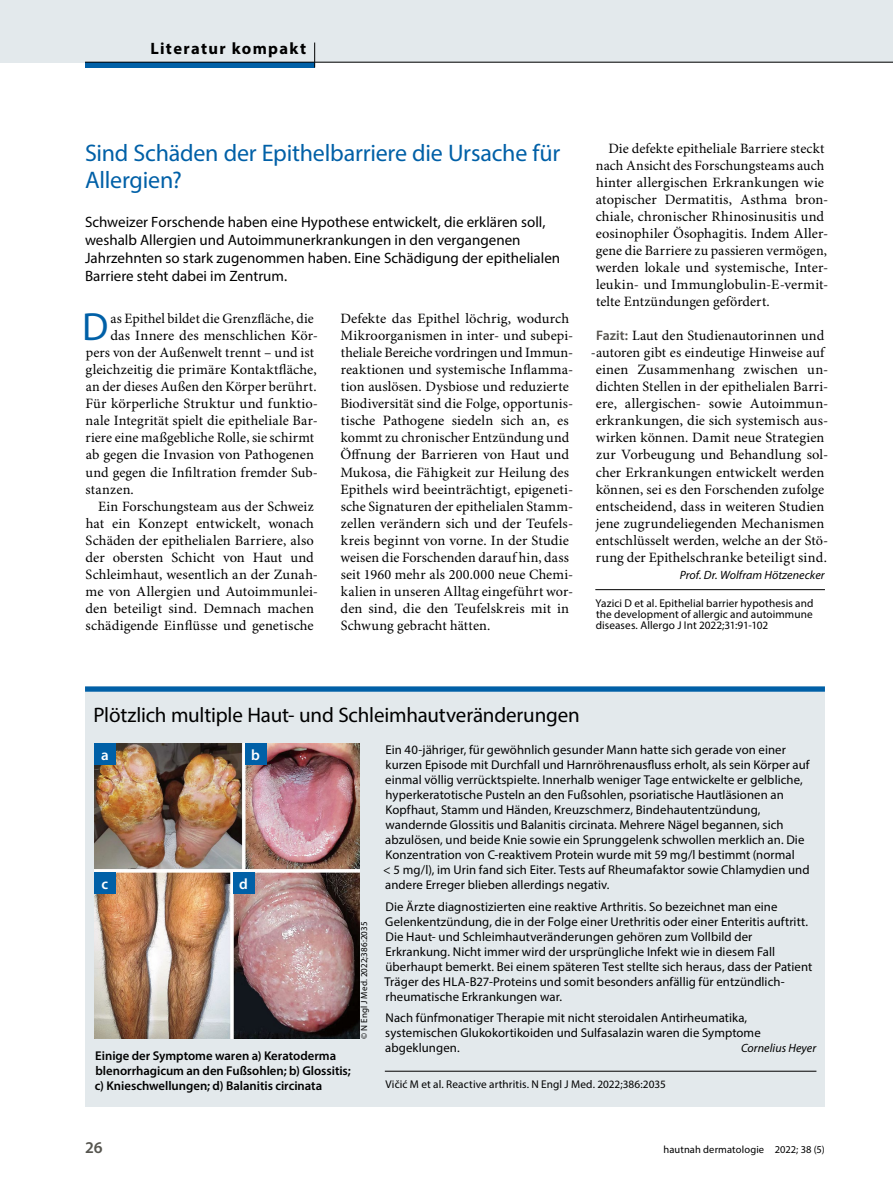
<style>
.page{position:relative;width:893px;height:1187px;background:#fff}
.page>*{position:absolute;margin:0;border:0;box-sizing:border-box;transform-origin:0 0}
.Para_Initial_2{font:39.45px "Myriad Pro";color:#0060a7}
.Title_2{font:24px/27px "Myriad Pro";letter-spacing:-.01em;color:#0060a7}
.Title_x3{font:21px "Myriad Pro";letter-spacing:-.01em;color:#000}
.t1{font:700 16.5px "Myriad Pro";letter-spacing:.08em;color:#000}
.t2{font:600 16.5px "Myriad Pro";color:#56554f}
.Trailer_2{font:15px/18px "Myriad Pro";color:#000}
.Image_Number_x{font:600 15px "Myriad Pro";color:#fff}
.Para_Indent{font:14.25px/17px "Minion Pro";letter-spacing:.005em;color:#000}
.SectionHeading_2_Dat{font:14.25px/17px "Minion Pro";letter-spacing:.005em;color:#000;text-align:center}
.Para_Initial_2-2{font:14.25px "Minion Pro";letter-spacing:.005em;color:#000}
.Para_x3{font:12.75px/15px "Myriad Pro";letter-spacing:.005em;color:#000}
.Image_Caption_x{font:600 12.75px/15px "Myriad Pro";letter-spacing:-.005em;color:#000}
.Para_Indent-2{font:italic 12px "Myriad Pro";letter-spacing:.01em;color:#000}
.Para_x3-2{font:italic 12px "Myriad Pro";letter-spacing:.005em;color:#000}
.Source_x{font:11.25px/11.2px "Myriad Pro";letter-spacing:.01em;color:#000;text-align:justify}
.t3{font:10.5px "Myriad Pro";letter-spacing:.01em;color:#000}
.Image_Source_x{font:9px "Myriad Pro";letter-spacing:.01em;color:#000}
.s1{font-family:"Myriad Pro";font-weight:600;font-size:13.8px;color:#56554f}
</style>
<div class="page">
<div style="left:0;top:0;width:892px;height:62px;background:#e3e9ec"></div>
<hr style="left:595px;top:589px;width:230px;height:1px;background:#000">
<div style="left:85px;top:686px;width:740px;height:420px;background:#e3e9ec"></div>
<div style="left:85px;top:686px;width:740px;height:5px;background:#0060a7"></div>
<hr style="left:385px;top:1070px;width:431px;height:1px;background:#000">
<img style="left:94px;top:743px;width:265px;height:295px">
<div style="left:94px;top:743px;width:22px;height:21px;background:#0060a7"></div>
<div style="left:245px;top:743px;width:21px;height:21px;background:#0060a7"></div>
<div style="left:233px;top:872px;width:21px;height:21px;background:#0060a7"></div>
<div style="left:94px;top:872px;width:22px;height:21px;background:#0060a7"></div>
<div style="left:85px;top:62px;width:230px;height:5px;background:#0060a7"></div>
<hr style="left:85px;top:62px;width:230px;height:1px;background:#000">
<hr style="left:315px;top:62px;width:578px;height:1px;background:#000">
<svg style="left:314px;top:43px;width:1px;height:24px"></svg>
<p class="t1" style="left:150px;top:37px;width:157px">Literatur kompakt</p>
<p class="Title_2" style="left:85px;top:139px;width:477px">Sind Schäden der Epithelbarriere die Ursache für<br>Allergien?</p>
<p class="Trailer_2" style="left:85px;top:212px;width:477px">Schweizer Forschende haben eine Hypothese entwickelt, die erklären soll, weshalb Allergien und Autoimmunerkrankungen in den vergangenen Jahrzehnten so stark zugenommen haben. Eine Schädigung der epithelialen Barriere steht dabei im Zentrum.</p>
<p class="Para_Initial_2" style="left:82px;top:303px;width:28px">D</p>
<p class="Para_Initial_2-2" style="left:111px;top:310px;width:205px">as Epithel bildet die Grenzfläche, die</p>
<p class="Para_Indent" style="left:340px;top:311px;width:234px">Defekte das Epithel löchrig, wodurch Mikroorganismen in inter- und subepi&shy;theliale Bereiche vordringen und Immun&shy;reaktionen und systemische Inflamma&shy;tion auslösen. Dysbiose und reduzierte Biodiversität sind die Folge, opportunis&shy;tische Pathogene siedeln sich an, es kommt zu chronischer Entzündung und Öffnung der Barrieren von Haut und Mukosa, die Fähigkeit zur Heilung des Epithels wird beeinträchtigt, epigeneti&shy;sche Signaturen der epithelialen Stamm&shy;zellen verändern sich und der Teufels&shy;kreis beginnt von vorne. In der Studie weisen die Forschenden darauf hin, dass seit 1960 mehr als 200.000 neue Chemi&shy;kalien in unseren Alltag eingeführt wor&shy;den sind, die den Teufelskreis mit in Schwung gebracht hätten.</p>
<p class="Para_Initial_2-2" style="left:110px;top:327px;width:209px">das Innere des menschlichen Kör-</p>
<p class="Para_Initial_2-2" style="left:86px;top:344px;width:230px">pers von der Außenwelt trennt – und ist</p>
<p class="Para_Initial_2-2" style="left:86px;top:361px;width:233px">gleichzeitig die primäre Kontaktfläche,</p>
<p class="Para_Initial_2-2" style="left:86px;top:378px;width:232px">an der dieses Außen den Körper berührt.</p>
<p class="Para_Initial_2-2" style="left:85px;top:395px;width:234px">Für körperliche Struktur und funktio-</p>
<p class="Para_Initial_2-2" style="left:86px;top:412px;width:234px">nale Integrität spielt die epitheliale Bar-</p>
<p class="Para_Initial_2-2" style="left:86px;top:429px;width:230px">riere eine maßgebliche Rolle, sie schirmt</p>
<p class="Para_Initial_2-2" style="left:86px;top:446px;width:230px">ab gegen die Invasion von Pathogenen</p>
<p class="Para_Initial_2-2" style="left:86px;top:463px;width:234px">und gegen die Infiltration fremder Sub-</p>
<p class="Para_Initial_2-2" style="left:86px;top:480px;width:50px">stanzen.</p>
<p class="Para_Indent" style="left:85px;top:498px;width:234px;text-align:center">Ein Forschungsteam aus der Schweiz hat ein Konzept entwickelt, wonach Schäden der epithelialen Barriere, also der obersten Schicht von Haut und Schleimhaut, wesentlich an der Zunah&shy;me von Allergien und Autoimmunlei&shy;den beteiligt sind. Demnach machen schädigende Einflüsse und genetische</p>
<p class="Para_Indent" style="left:596px;top:141px;width:234px;text-indent:13px">Die defekte epitheliale Barriere steckt nach Ansicht des Forschungsteams auch hinter allergischen Erkrankungen wie atopischer Dermatitis, Asthma bron&shy;chiale, chronischer Rhinosinusitis und eosinophiler Ösophagitis. Indem Aller&shy;gene die Barriere zu passieren vermögen, werden lokale und systemische, Inter&shy;leukin- und Immunglobulin-E-vermit&shy;telte Entzündungen gefördert.</p>
<p class="SectionHeading_2_Dat" style="left:591px;top:328px;width:239px"><span class="s1">Fazit:</span> Laut den Studienautorinnen und -autoren gibt es eindeutige Hinweise auf einen Zusammenhang zwischen un&shy;dichten Stellen in der epithelialen Barri&shy;ere, allergischen- sowie Autoimmun&shy;erkrankungen, die sich systemisch aus&shy;wirken können. Damit neue Strategien zur Vorbeugung und Behandlung sol&shy;cher Erkrankungen entwickelt werden können, sei es den Forschenden zufolge entscheidend, dass in weiteren Studien jene zugrundeliegenden Mechanismen entschlüsselt werden, welche an der Stö&shy;rung der Epithelschranke beteiligt sind.</p>
<p class="Para_Indent-2" style="left:680px;top:567px;width:147px">Prof. Dr. Wolfram Hötzenecker</p>
<p class="Source_x" style="left:595px;top:597px;width:219px">Yazici D et al. Epithelial barrier hypothesis and the development of allergic and autoimmune diseases. Allergo J Int 2022;31:91-102</p>
<p class="Title_x3" style="left:94px;top:702px;width:488px">Plötzlich multiple Haut- und Schleimhautveränderungen</p>
<p class="Para_x3" style="left:383px;top:742px;width:428px">Ein 40-jähriger, für gewöhnlich gesunder Mann hatte sich gerade von einer kurzen Episode mit Durchfall und Harnröhrenausfluss erholt, als sein Körper auf einmal völlig verrücktspielte. Innerhalb weniger Tage entwickelte er gelbliche, hyperkeratotische Pusteln an den Fußsohlen, psoriatische Hautläsionen an Kopfhaut, Stamm und Händen, Kreuzschmerz, Bindehautentzündung, wandernde Glossitis und Balanitis circinata. Mehrere Nägel begannen, sich abzulösen, und beide Knie sowie ein Sprunggelenk schwollen merklich an. Die Konzentration von C-reaktivem Protein wurde mit 59 mg/l bestimmt (normal<br>&lt; 5 mg/l), im Urin fand sich Eiter. Tests auf Rheumafaktor sowie Chlamydien und andere Erreger blieben allerdings negativ.</p>
<p class="Para_x3" style="left:385px;top:898px;width:429px">Die Ärzte diagnostizierten eine reaktive Arthritis. So bezeichnet man eine Gelenkentzündung, die in der Folge einer Urethritis oder einer Enteritis auftritt.<br>Die Haut- und Schleimhautveränderungen gehören zum Vollbild der Erkrankung. Nicht immer wird der ursprüngliche Infekt wie in diesem Fall überhaupt bemerkt. Bei einem späteren Test stellte sich heraus, dass der Patient Träger des HLA-B27-Proteins und somit besonders anfällig für entzündlich&shy;rheumatische Erkrankungen war.</p>
<p class="Para_x3" style="left:385px;top:1010px;width:377px">Nach fünfmonatiger Therapie mit nicht steroidalen Antirheumatika, systemischen Glukokortikoiden und Sulfasalazin waren die Symptome abgeklungen.</p>
<p class="Image_Number_x" style="left:101px;top:745px;width:9px">a</p>
<p class="Image_Number_x" style="left:251px;top:745px;width:10px">b</p>
<p class="Image_Number_x" style="left:102px;top:873px;width:8px">c</p>
<p class="Image_Number_x" style="left:239px;top:873px;width:10px">d</p>
<p class="Image_Source_x" style="left:359px;top:1038px;width:118px;rotate:-90deg">© N Engl J Med. 2022;386:2035</p>
<p class="Para_x3-2" style="left:741px;top:1040px;width:77px">Cornelius Heyer</p>
<p class="Image_Caption_x" style="left:95px;top:1047px;width:258px">Einige der Symptome waren a) Keratoderma blenorrhagicum an den Fußsohlen; b) Glossitis; c) Knieschwellungen; d) Balanitis circinata</p>
<p class="Source_x" style="left:385px;top:1078px;width:282px">Vičić M et al. Reactive arthritis. N Engl J Med. 2022;386:2035</p>
<p class="t2" style="left:85px;top:1136px;width:19px">26</p>
<p class="t3" style="left:663px;top:1142px;width:163px">hautnah dermatologie 2022; 38 (5)</p>
</div>
